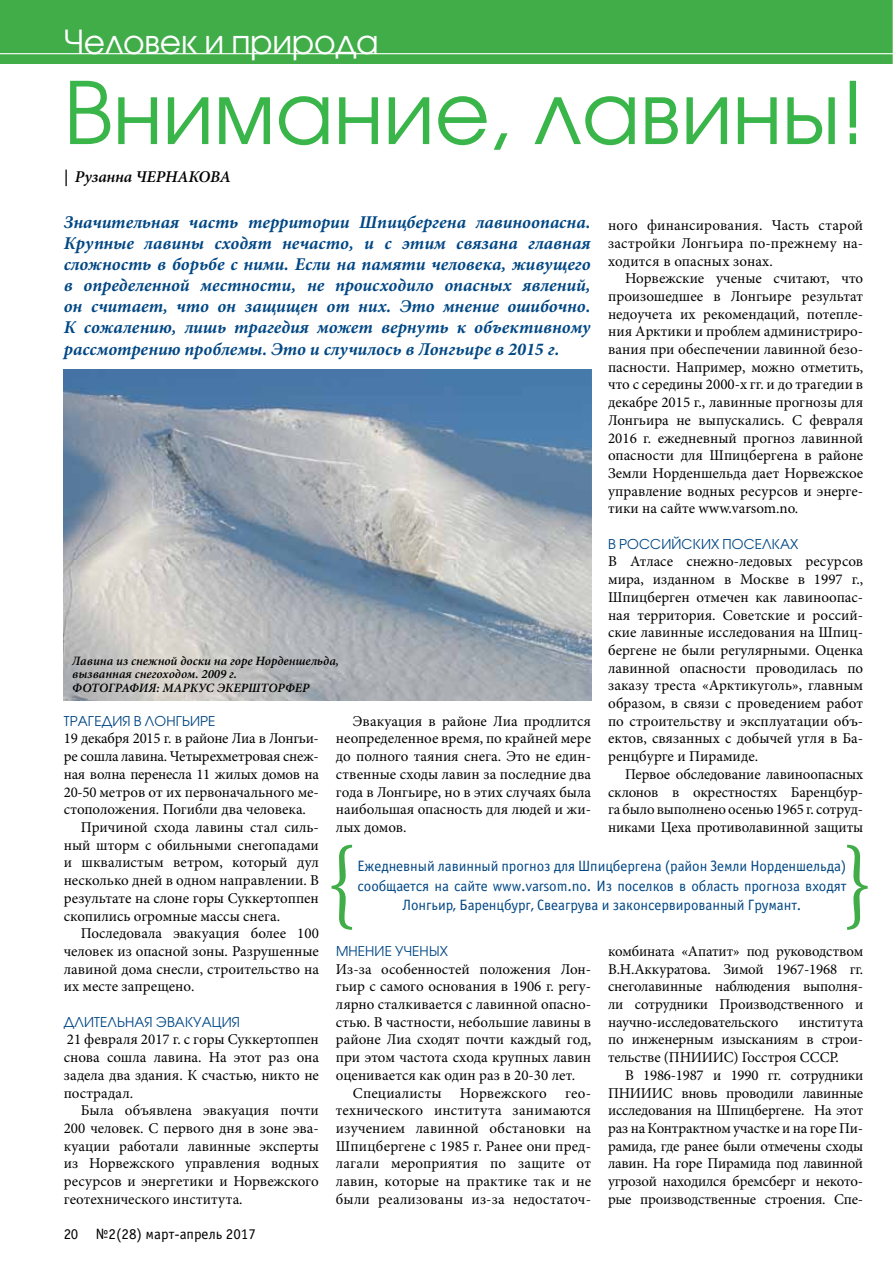
<style>
.page{position:relative;width:893px;height:1263px;background:#fff}
.page>*{position:absolute;margin:0;border:0;box-sizing:border-box;transform-origin:0 0}
.t1{font:85.5px "Avant Garde Gothic Book ITC";color:#39b54a}
.t2{font:33px "Avant Garde Gothic Book ITC";letter-spacing:-.01em;color:#fff}
.t3{font:italic 700 18px/21px "Minion Pro";color:#004785;text-align:justify}
.t4{font:italic 600 16.5px "Minion Pro";letter-spacing:-.01em;color:#000}
.t5{font:15px/17.7px "Minion Pro";color:#000;text-align:justify}
.t6{font:15px/19.5px "Officina Sans Book ITC";letter-spacing:-.005em;color:#004785;text-align:center}
.t7{font:15px "Officina Sans Book ITC";color:#000}
.t8{font:13.5px "Avant Garde Gothic Book ITC";letter-spacing:.01em;color:#004785}
.t9{font:italic 600 12.75px/13.5px "Minion Pro";color:#000}
</style>
<div class="page">
<div style="left:0;top:0;width:893px;height:63px;background:#41ad49"></div>
<hr style="left:892px;top:0;width:1px;height:63px;background:#82c078">
<hr style="left:0;top:53px;width:893px;height:1px;background:#fff">
<img style="left:64px;top:370px;width:527px;height:330px">
<svg style="left:331px;top:845px;width:21px;height:85px"></svg>
<svg style="left:847px;top:845px;width:21px;height:85px"></svg>
<h2 class="t2" style="left:64px;top:22px;width:316px">Человек и природа</h2>
<h1 class="t1" style="left:64px;top:62px;width:803px">Внимание, лавины!</h1>
<p class="t4" style="left:64px;top:165px;width:169px">| Рузанна ЧЕРНАКОВА</p>
<p class="t3" style="left:64px;top:212px;width:528px">Значительная часть территории Шпицбергена лавиноопасна.<br>Крупные лавины сходят нечасто, и с этим связана главная сложность в борьбе с ними. Если на памяти человека, живущего в определенной местности, не происходило опасных явлений, он считает, что он защищен от них. Это мнение ошибочно.<br>К сожалению, лишь трагедия может вернуть к объективному рассмотрению проблемы. Это и случилось в Лонгьире в 2015 г.</p>
<p class="t5" style="left:608px;top:217px;width:257px">ного финансирования. Часть старой застройки Лонгьира по-прежнему на&shy;ходится в опасных зонах.</p>
<p class="t5" style="left:608px;top:270px;width:257px;text-indent:17px">Норвежские ученые считают, что произошедшее в Лонгьире результат недоучета их рекомендаций, потепле&shy;ния Арктики и проблем администриро&shy;вания при обеспечении лавинной безо&shy;пасности. Например, можно отметить, что с середины 2000-х гг. и до трагедии в декабре 2015 г., лавинные прогнозы для Лонгьира не выпускались. С февраля 2016 г. ежедневный прогноз лавинной опасности для Шпицбергена в районе Земли Норденшельда дает Норвежское управление водных ресурсов и энерге&shy;тики на сайте www.varsom.no.</p>
<p class="t8" style="left:608px;top:536px;width:192px">В РОССИЙСКИХ ПОСЕЛКАХ</p>
<p class="t5" style="left:608px;top:553px;width:257px">В Атласе снежно-ледовых ресурсов мира, изданном в Москве в 1997 г., Шпицберген отмечен как лавиноопас&shy;ная территория. Советские и россий&shy;ские лавинные исследования на Шпиц&shy;бергене не были регулярными. Оценка лавинной опасности проводилась по заказу треста «Арктикуголь», главным образом, в связи с проведением работ по строительству и эксплуатации объ&shy;ектов, связанных с добычей угля в Ба&shy;ренцбурге и Пирамиде.</p>
<p class="t5" style="left:608px;top:765px;width:257px;text-indent:17px">Первое обследование лавиноопасных склонов в окрестностях Баренцбур&shy;га было выполнено осенью 1965 г. сотруд&shy;никами Цеха противолавинной защиты</p>
<p class="t9" style="left:72px;top:654px;width:268px">Лавина из снежной доски на горе Норденшельда, вызванная снегоходом. 2009 г.<br>ФОТОГРАФИЯ: МАРКУС ЭКЕРШТОРФЕР</p>
<p class="t8" style="left:64px;top:713px;width:153px">ТРАГЕДИЯ В ЛОНГЬИРЕ</p>
<p class="t5" style="left:64px;top:730px;width:257px">19 декабря 2015 г. в районе Лиа в Лонгьи-</p>
<p class="t5" style="left:64px;top:748px;width:257px">ре сошла лавина. Четырехметровая снеж-</p>
<p class="t5" style="left:64px;top:765px;width:257px">ная волна перенесла 11 жилых домов на</p>
<p class="t5" style="left:64px;top:783px;width:257px">20-50 метров от их первоначального ме-</p>
<p class="t5" style="left:64px;top:801px;width:244px">стоположения. Погибли два человека.</p>
<p class="t5" style="left:81px;top:818px;width:240px">Причиной схода лавины стал силь-</p>
<p class="t5" style="left:64px;top:836px;width:257px">ный шторм с обильными снегопадами</p>
<p class="t5" style="left:64px;top:854px;width:257px">и шквалистым ветром, который дул</p>
<p class="t5" style="left:64px;top:871px;width:257px">несколько дней в одном направлении. В</p>
<p class="t5" style="left:64px;top:889px;width:257px">результате на слоне горы Суккертоппен</p>
<p class="t5" style="left:64px;top:907px;width:218px">скопились огромные массы снега.</p>
<p class="t5" style="left:81px;top:925px;width:240px">Последовала эвакуация более 100</p>
<p class="t5" style="left:64px;top:942px;width:257px">человек из опасной зоны. Разрушенные</p>
<p class="t5" style="left:64px;top:960px;width:257px">лавиной дома снесли, строительство на</p>
<p class="t5" style="left:64px;top:978px;width:132px">их месте запрещено.</p>
<p class="t8" style="left:64px;top:1014px;width:178px">ДЛИТЕЛЬНАЯ ЭВАКУАЦИЯ</p>
<p class="t5" style="left:64px;top:1031px;width:257px">21 февраля 2017 г. с горы Суккертоппен снова сошла лавина. На этот раз она задела два здания. К счастью, никто не пострадал.</p>
<p class="t5" style="left:64px;top:1102px;width:257px;text-indent:17px">Была объявлена эвакуация почти 200 человек. С первого дня в зоне эва&shy;куации работали лавинные эксперты из Норвежского управления водных ресурсов и энергетики и Норвежского геотехнического института.</p>
<p class="t5" style="left:336px;top:712px;width:257px;text-indent:17px">Эвакуация в районе Лиа продлится неопределенное время, по крайней мере до полного таяния снега. Это не един&shy;ственные сходы лавин за последние два года в Лонгьире, но в этих случаях была наибольшая опасность для людей и жи&shy;лых домов.</p>
<p class="t6" style="left:357px;top:856px;width:490px">Ежедневный лавинный прогноз для Шпицбергена (район Земли Норденшельда) сообщается на сайте www.varsom.no. Из поселков в область прогноза входят<br>Лонгьир, Баренцбург, Свеагрува и законсервированный Грумант.</p>
<p class="t5" style="left:608px;top:942px;width:257px">комбината «Апатит» под руководством В.Н.Аккуратова. Зимой 1967-1968 гг. снеголавинные наблюдения выполня&shy;ли сотрудники Производственного и научно-исследовательского</p>
<p class="t8" style="left:336px;top:943px;width:113px">МНЕНИЕ УЧЕНЫХ</p>
<p class="t5" style="left:336px;top:960px;width:257px">Из-за особенностей положения Лон&shy;гьир с самого основания в 1906 г. регу&shy;лярно сталкивается с лавинной опасно&shy;стью. В частности, небольшие лавины в районе Лиа сходят почти каждый год, при этом частота схода крупных лавин оценивается как один раз в 20-30 лет.</p>
<p class="t5" style="left:336px;top:1084px;width:257px;text-indent:17px">Специалисты Норвежского гео&shy;технического института занимаются изучением лавинной обстановки на Шпицбергене с 1985 г. Ранее они пред&shy;лагали мероприятия по защите от лавин, которые на практике так и не были реализованы из-за недостаточ-</p>
<p class="t5" style="left:608px;top:1013px;width:257px;text-indent:191px">института по инженерным изысканиям в строи&shy;тельстве (ПНИИИС) Госстроя СССР.</p>
<p class="t5" style="left:608px;top:1066px;width:257px;text-indent:17px">В 1986-1987 и 1990 гг. сотрудники ПНИИИС вновь проводили лавинные исследования на Шпицбергене. На этот раз на Контрактном участке и на горе Пи&shy;рамида, где ранее были отмечены сходы лавин. На горе Пирамида под лавинной угрозой находился бремсберг и некото&shy;рые производственные строения. Спе-</p>
<p class="t7" style="left:64px;top:1225px;width:194px">20 №2(28) март-апрель 2017</p>
</div>
